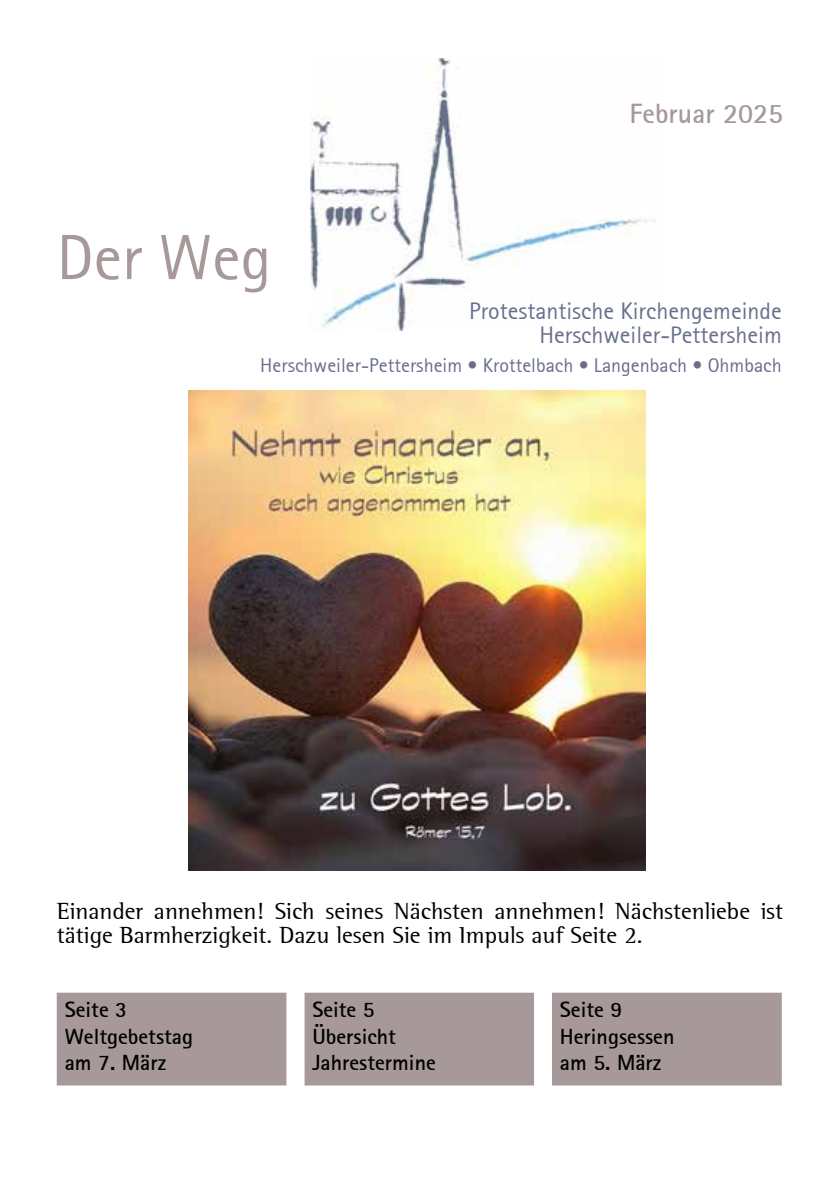
<style>
.page{position:relative;width:840px;height:1191px;background:#fff}
.page>*{position:absolute;margin:0;border:0;box-sizing:border-box;transform-origin:0 0}
.t1{font:64px "Rotis Sans Serif";color:#a7999a}
.t2{font:700 28px "Rotis Sans Serif";color:#a7999a}
.t3{font:24px/24px "Rotis Semi Serif";color:#000}
.t4{font:24px/24px "Rotis Sans Serif";color:#69708e;text-align:right}
.t5{font:700 22px/26.4px "Rotis Sans Serif";color:#000}
.t6{font:20px "Rotis Sans Serif";color:#69708e}
</style>
<div class="page">
<img style="left:310px;top:58px;width:346px;height:272px">
<div style="left:57px;top:992px;width:724px;height:93px;background:#a7999a"></div>
<svg style="left:286px;top:992px;width:265px;height:93px"></svg>
<img style="left:189px;top:391px;width:456px;height:479px">
<h1 class="t1" style="left:57px;top:220px;width:216px">Der Weg</h1>
<p class="t2" style="left:629px;top:96px;width:155px">Februar 2025</p>
<p class="t4" style="left:469px;top:299px;width:314px">Protestantische Kirchengemeinde<br>Herschweiler-Pettersheim</p>
<p class="t6" style="left:260px;top:353px;width:522px">Herschweiler-Pettersheim • Krottelbach • Langenbach • Ohmbach</p>
<p class="t3" style="left:57px;top:898px;width:727px">Einander annehmen! Sich seines Nächsten annehmen! Nächstenliebe ist tätige Barmherzigkeit. Dazu lesen Sie im Impuls auf Seite 2.</p>
<p class="t5" style="left:65px;top:996px;width:130px">Seite 3<br>Weltgebetstag am 7. März</p>
<p class="t5" style="left:312px;top:996px;width:125px">Seite 5<br>Übersicht<br>Jahrestermine</p>
<p class="t5" style="left:559px;top:996px;width:116px">Seite 9<br>Heringsessen am 5. März</p>
</div>
